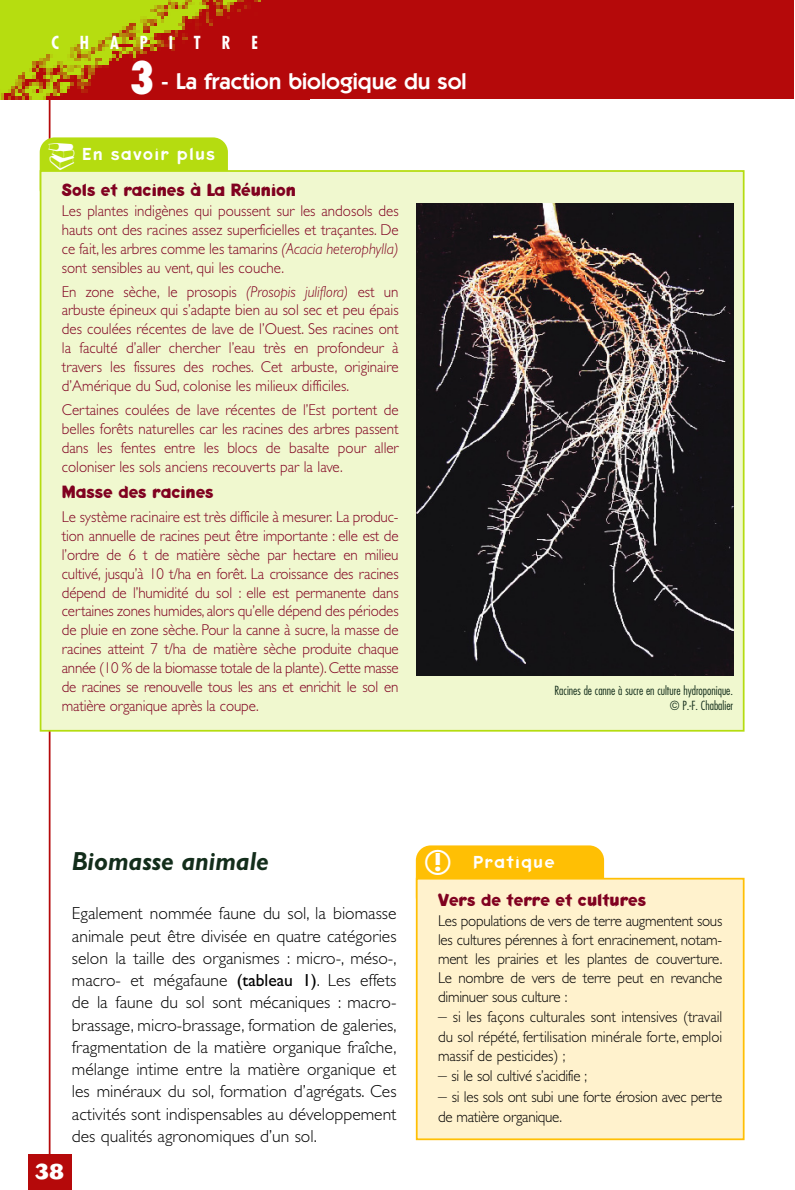
<style>
.page{position:relative;width:795px;height:1190px;background:#fff}
.page>*{position:absolute;margin:0;border:0;box-sizing:border-box;transform-origin:0 0}
.t1{font:800 condensed 43.75px "Futura";color:#fff;scale:.95 1}
.t2{font:italic 700 26.25px "Gill Sans";color:#132d1b;scale:.95 1}
.t3{font:600 22.75px "Itc Kabel";color:#fff}
.t4{font:800 21px "Cosmos";color:#fff}
.t5{font:700 17.85px "Keedy Sans";color:#800120;scale:.95 1}
.t6{font:300 17.5px/22.2px "Gill Sans";color:#000;text-align:justify}
.t7{font:17.5px "Keedy Sans Reg";letter-spacing:.065em;color:#fff}
.t8{font:700 condensed 17.5px "Futura";letter-spacing:1.26em;color:#fff;scale:.95 1}
.t9{font:300 15.75px/18.9px "Gill Sans";color:#800120;text-align:justify;scale:.95 1}
.t10{font:300 15.75px/18.9px "Gill Sans";letter-spacing:-.015em;color:#000;text-align:justify;scale:.95 1}
.t11{font:300 condensed 12.25px/14.7px "Futura";color:#132d1b;text-align:right}
.s1{font-style:italic}
.s2{font-weight:400}
.s3{font-size:17.5px}
</style>
<div class="page">
<hr style="left:49px;top:65px;width:1px;height:1125px;background:#b5090a">
<div style="left:28px;top:1155px;width:43px;height:35px;background:#b5090a"></div>
<div style="left:40px;top:137px;width:188px;height:67px;background:#b5dc10;border-radius:15px"></div>
<div style="left:0;top:0;width:793px;height:99px;background:#b5090a"></div>
<img style="left:0;top:0;width:261px;height:99px">
<div style="left:41px;top:171px;width:702px;height:560px;background:#f0f8cf"></div>
<img style="left:416px;top:203px;width:317px;height:473px">
<div style="left:416px;top:845px;width:188px;height:67px;background:#ffbf04;border-radius:15px"></div>
<div style="left:416px;top:879px;width:327px;height:260px;background:#fff2cd"></div>
<div style="left:416px;top:878px;width:328px;height:262px;border:2px solid #ffbf04"></div>
<p class="t8" style="left:51px;top:35px;width:219px">CHAPITRE</p>
<h1 class="t1" style="left:130px;top:59px;width:28px">3</h1>
<h3 class="t3" style="left:161px;top:73px;width:307px">- La fraction biologique du sol</h3>
<p class="t7" style="left:82px;top:148px;width:134px">En savoir plus</p>
<p class="t5" style="left:62px;top:183px;width:248px">Sols et racines à La Réunion</p>
<p class="t9" style="left:62px;top:203px;width:356px">Les plantes indigènes qui poussent sur les andosols des hauts ont des racines assez superficielles et traçantes. De ce fait, les arbres comme les tamarins <span class="s1">(Acacia heterophylla) </span>sont sensibles au vent, qui les couche.</p>
<p class="t9" style="left:62px;top:284px;width:356px">En zone sèche, le prosopis <span class="s1">(Prosopis juliflora)</span> est un arbuste épineux qui s’adapte bien au sol sec et peu épais des coulées récentes de lave de l’Ouest. Ses racines ont la faculté d’aller chercher l’eau très en profondeur à travers les fissures des roches. Cet arbuste, originaire d’Amérique du Sud, colonise les milieux difficiles.</p>
<p class="t9" style="left:62px;top:402px;width:356px">Certaines coulées de lave récentes de l’Est portent de belles forêts naturelles car les racines des arbres passent dans les fentes entre les blocs de basalte pour aller coloniser les sols anciens recouverts par la lave.</p>
<p class="t5" style="left:62px;top:486px;width:161px">Masse des racines</p>
<p class="t9" style="left:62px;top:509px;width:356px">Le système racinaire est très difficile à mesurer. La produc&shy;tion annuelle de racines peut être importante : elle est de l’ordre de 6 t de matière sèche par hectare en milieu cultivé, jusqu’à 10 t/ha en forêt. La croissance des racines dépend de l’humidité du sol : elle est permanente dans certaines zones humides, alors qu’elle dépend des périodes de pluie en zone sèche. Pour la canne à sucre, la masse de racines atteint 7 t/ha de matière sèche produite chaque année (10 % de la biomasse totale de la plante).Cette masse de racines se renouvelle tous les ans et enrichit le sol en matière organique après la coupe.</p>
<p class="t11" style="left:554px;top:684px;width:180px">Racines de canne à sucre en culture hydroponique. © P.-F. Chabalier</p>
<h2 class="t2" style="left:72px;top:852px;width:209px">Biomasse animale</h2>
<p class="t7" style="left:473px;top:856px;width:83px">Pratique</p>
<h3 class="t4" style="left:35px;top:1164px;width:30px">38</h3>
<p class="t6" style="left:72px;top:904px;width:326px">Egalement nommée faune du sol, la biomasse animale peut être divisée en quatre catégories selon la taille des organismes : micro-, méso-, macro- et mégafaune <span class="s2">(tableau 1)</span>. Les effets de la faune du sol sont mécaniques : macro&shy;brassage, micro-brassage, formation de galeries, fragmentation de la matière organique fraîche, mélange intime entre la matière organique et les minéraux du sol, formation d’agrégats. Ces activités sont indispensables au développement des qualités agronomiques d’un sol.</p>
<p class="t5" style="left:438px;top:894px;width:220px">Vers de terre et cultures</p>
<p class="t10" style="left:438px;top:913px;width:301px">Les populations de vers de terre augmentent sous les cultures pérennes à fort enracinement, notam&shy;ment les prairies et les plantes de couverture.<br>Le nombre de vers de terre peut en revanche diminuer sous culture :</p>
<p class="t10" style="left:438px;top:1009px;width:301px;line-height:19.4px"><span class="s3">–</span> si les façons culturales sont intensives (travail du sol répété, fertilisation minérale forte, emploi massif de pesticides) ;</p>
<p class="t10" style="left:438px;top:1068px;width:158px"><span class="s3">–</span> si le sol cultivé s’acidifie ;</p>
<p class="t10" style="left:438px;top:1088px;width:301px;line-height:19.8px"><span class="s3">–</span> si les sols ont subi une forte érosion avec perte de matière organique.</p>
</div>
